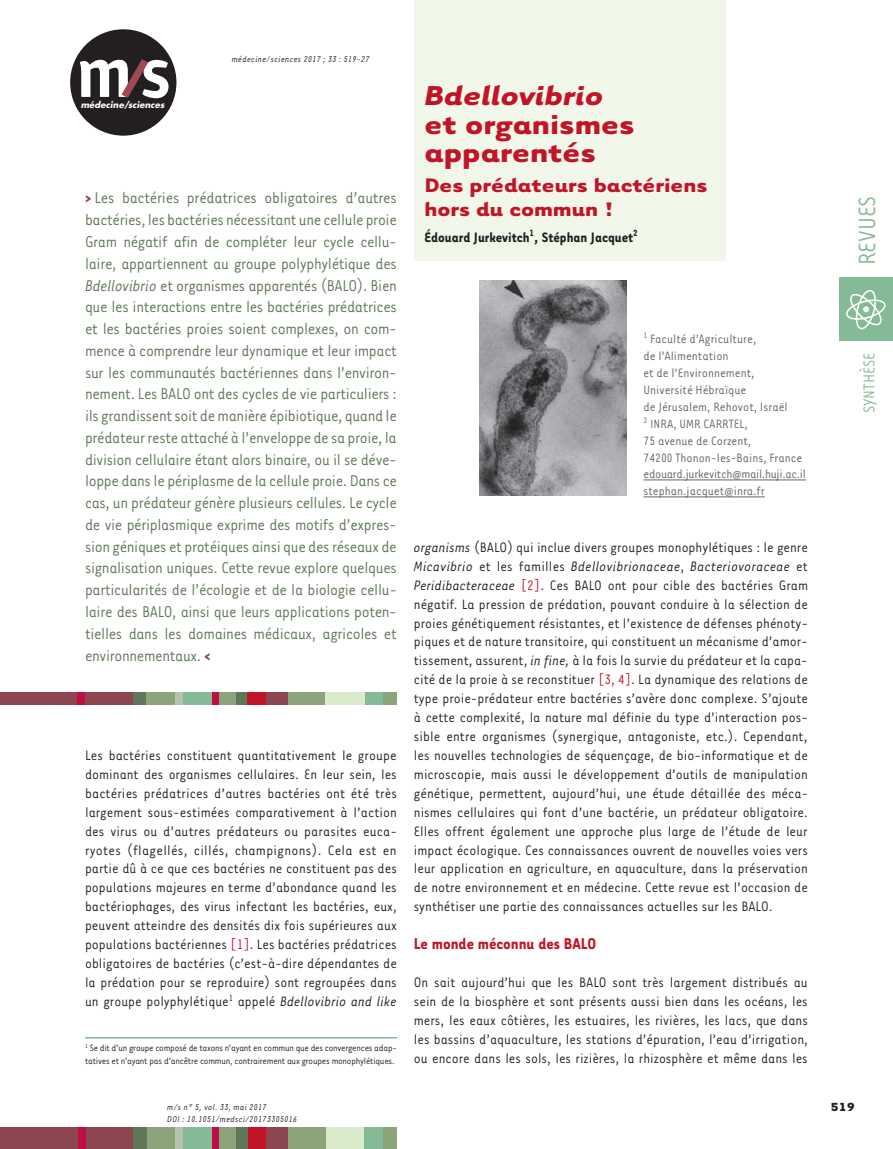
<style>
.page{position:relative;width:893px;height:1149px;background:#fff}
.page>*{position:absolute;margin:0;border:0;box-sizing:border-box;transform-origin:0 0}
.t1{font:700 31.5px/28.2px "Tarzana Wide";color:#c11527}
.t2{font:italic 700 31.5px "Tarzana Wide";color:#c11527}
.t3{font:27px "Tarzana Narrow";color:#84ba95}
.t4{font:700 22.5px/24px "Tarzana Wide";color:#c11527}
.t5{font:18px/21.8px "Tarzana Narrow";letter-spacing:-.02em;color:#5f7659;text-align:justify}
.t6{font:700 18px "Tarzana Narrow";color:#c11527}
.t7{font:18px "Tarzana Narrow";color:#84ba95}
.t8{font:15.75px/18.9px "Tarzana Narrow";color:#231f20;text-align:justify}
.t9{font:700 15.75px "Tarzana Narrow";color:#231f20}
.t10{font:13.95px/17px "Tarzana Narrow";color:#636366}
.t11{font:700 13.5px "Tarzana Wide";color:#231f20}
.t12{font:10.5px/12.6px "Tarzana Narrow";letter-spacing:-.02em;color:#231f20}
.t13{font:italic 9.75px/11.7px "Tarzana Narrow";letter-spacing:.025em;color:#231f20}
.t14{font:italic 700 8.55px "Futura";letter-spacing:.01em;color:#fff}
.s1{font-weight:700;color:#8d454f}
.s2{font-style:italic}
.s3{color:#c11527}
</style>
<div class="page">
<div style="left:0;top:1127px;width:134px;height:21px;background:#8d454f"></div>
<div style="left:235px;top:1127px;width:13px;height:21px;background:#5f7659"></div>
<div style="left:78px;top:1127px;width:7px;height:21px;background:#c10d45"></div>
<div style="left:133px;top:1127px;width:22px;height:21px;background:#5f7659"></div>
<div style="left:147px;top:1127px;width:29px;height:21px;background:#8ba479"></div>
<div style="left:175px;top:1127px;width:8px;height:21px;background:#b6c4ad"></div>
<div style="left:183px;top:1127px;width:30px;height:21px;background:#84ba95"></div>
<div style="left:217px;top:1127px;width:19px;height:21px;background:#8ba479"></div>
<div style="left:213px;top:1127px;width:6px;height:21px;background:#c10d45"></div>
<div style="left:248px;top:1127px;width:27px;height:21px;background:#c11527"></div>
<div style="left:287px;top:1127px;width:39px;height:21px;background:#8ba479"></div>
<div style="left:267px;top:1127px;width:21px;height:21px;background:#8d454f"></div>
<div style="left:326px;top:1127px;width:38px;height:21px;background:#daebcb"></div>
<div style="left:364px;top:1127px;width:20px;height:21px;background:#84ba95"></div>
<div style="left:383px;top:1127px;width:14px;height:21px;background:#8ba479"></div>
<div style="left:840px;top:276px;width:53px;height:64px;background:#84ba95"></div>
<svg style="left:846px;top:290px;width:40px;height:39px"></svg>
<div style="left:70px;top:29px;width:106px;height:107px;background:#231f20;border-radius:50%"></div>
<svg style="left:80px;top:60px;width:89px;height:38px"></svg>
<div style="left:414px;top:0;width:312px;height:260px;background:#f1f7e9"></div>
<div style="left:0;top:692px;width:134px;height:13px;background:#8d454f"></div>
<div style="left:133px;top:692px;width:17px;height:13px;background:#5f7659"></div>
<div style="left:235px;top:692px;width:13px;height:13px;background:#5f7659"></div>
<div style="left:147px;top:692px;width:29px;height:13px;background:#8ba479"></div>
<div style="left:181px;top:692px;width:32px;height:13px;background:#84ba95"></div>
<div style="left:364px;top:692px;width:20px;height:13px;background:#84ba95"></div>
<div style="left:217px;top:692px;width:18px;height:13px;background:#8ba479"></div>
<div style="left:383px;top:692px;width:14px;height:13px;background:#8ba479"></div>
<div style="left:287px;top:692px;width:38px;height:13px;background:#8ba479"></div>
<div style="left:325px;top:692px;width:39px;height:13px;background:#daebcb"></div>
<div style="left:176px;top:692px;width:7px;height:13px;background:#b6c4ad"></div>
<div style="left:78px;top:692px;width:7px;height:13px;background:#c10d45"></div>
<div style="left:213px;top:692px;width:6px;height:13px;background:#c10d45"></div>
<div style="left:248px;top:692px;width:27px;height:13px;background:#c11527"></div>
<div style="left:267px;top:692px;width:21px;height:13px;background:#8d454f"></div>
<hr style="left:643px;top:479px;width:163px;height:1px;background:#636366">
<hr style="left:643px;top:496px;width:122px;height:1px;background:#636366">
<img style="left:479px;top:280px;width:147px;height:215px">
<hr style="left:85px;top:1036px;width:312px;height:2px;background:#84ba95">
<p class="t14" style="left:81px;top:99px;width:85px">médecine/sciences</p>
<p class="t13" style="left:232px;top:53px;width:139px">médecine/sciences 2017 ; 33 : 519-27</p>
<p class="t5" style="left:85px;top:186px;width:313px"><span class="s1">&gt;</span> Les bactéries prédatrices obligatoires d’autres bactéries, les bactéries nécessitant une cellule proie Gram négatif afin de compléter leur cycle cellu&shy;laire, appartiennent au groupe polyphylétique des <span class="s2">Bdellovibrio</span> et organismes apparentés (BALO). Bien que les interactions entre les bactéries prédatrices et les bactéries proies soient complexes, on com&shy;mence à comprendre leur dynamique et leur impact sur les communautés bactériennes dans l’environ&shy;nement. Les BALO ont des cycles de vie particuliers : ils grandissent soit de manière épibiotique, quand le prédateur reste attaché à l’enveloppe de sa proie, la division cellulaire étant alors binaire, ou il se déve&shy;loppe dans le périplasme de la cellule proie. Dans ce cas, un prédateur génère plusieurs cellules. Le cycle de vie périplasmique exprime des motifs d’expres&shy;sion géniques et protéiques ainsi que des réseaux de signalisation uniques. Cette revue explore quelques particularités de l’écologie et de la biologie cellu&shy;laire des BALO, ainsi que leurs applications poten&shy;tielles dans les domaines médicaux, agricoles et environnementaux. <span class="s1">&lt;</span></p>
<p class="t8" style="left:85px;top:744px;width:314px">Les bactéries constituent quantitativement le groupe dominant des organismes cellulaires. En leur sein, les bactéries prédatrices d’autres bactéries ont été très largement sous-estimées comparativement à l’action des virus ou d’autres prédateurs ou parasites euca&shy;ryotes (flagellés, cillés, champignons). Cela est en partie dû à ce que ces bactéries ne constituent pas des populations majeures en terme d’abondance quand les bactériophages, des virus infectant les bactéries, eux, peuvent atteindre des densités dix fois supérieures aux populations bactériennes <span class="s3">[1]</span>. Les bactéries prédatrices obligatoires de bactéries (c’est-à-dire dépendantes de la prédation pour se reproduire) sont regroupées dans un groupe polyphylétique<sup>1</sup> appelé <span class="s2">Bdellovibrio and like</span></p>
<p class="t12" style="left:85px;top:1040px;width:313px"><sup>1</sup> Se dit d’un groupe composé de taxons n’ayant en commun que des convergences adap&shy;tatives et n’ayant pas d’ancêtre commun, contrairement aux groupes monophylétiques.</p>
<p class="t13" style="left:167px;top:1100px;width:131px">m/s n° 5, vol. 33, mai 2017<br>DOI : 10.1051/medsci/20173305016</p>
<h1 class="t2" style="left:424px;top:75px;width:181px">Bdellovibrio</h1>
<h1 class="t1" style="left:424px;top:108px;width:211px">et organismes apparentés</h1>
<h3 class="t4" style="left:424px;top:172px;width:284px">Des prédateurs bactériens hors du commun !</h3>
<p class="t9" style="left:424px;top:227px;width:215px">Édouard Jurkevitch<sup>1</sup>, Stéphan Jacquet<sup>2</sup></p>
<p class="t10" style="left:643px;top:329px;width:164px"><sup>1</sup> Faculté d’Agriculture,<br>de l’Alimentation<br>et de l’Environnement,<br>Université Hébraïque<br>de Jérusalem, Rehovot, Israël<br><sup>2</sup> INRA, UMR CARRTEL,<br>75 avenue de Corzent,<br>74200 Thonon-les-Bains, France edouard.jurkevitch@mail.huji.ac.il stephan.jacquet@inra.fr</p>
<p class="t8" style="left:414px;top:537px;width:396px"><span class="s2">organisms</span> (BALO) qui inclue divers groupes monophylétiques : le genre <span class="s2">Micavibrio</span> et les familles <span class="s2">Bdellovibrionaceae</span>, <span class="s2">Bacteriovoraceae</span> et <span class="s2">Peridibacteraceae</span> <span class="s3">[2]</span>. Ces BALO ont pour cible des bactéries Gram négatif. La pression de prédation, pouvant conduire à la sélection de proies génétiquement résistantes, et l’existence de défenses phénoty&shy;piques et de nature transitoire, qui constituent un mécanisme d’amor&shy;tissement, assurent, <span class="s2">in fine,</span> à la fois la survie du prédateur et la capa&shy;cité de la proie à se reconstituer <span class="s3">[3, 4]</span>. La dynamique des relations de type proie-prédateur entre bactéries s’avère donc complexe. S’ajoute à cette complexité, la nature mal définie du type d’interaction pos&shy;sible entre organismes (synergique, antagoniste, etc.). Cependant, les nouvelles technologies de séquençage, de bio-informatique et de microscopie, mais aussi le développement d’outils de manipulation génétique, permettent, aujourd’hui, une étude détaillée des méca&shy;nismes cellulaires qui font d’une bactérie, un prédateur obligatoire.<br>Elles offrent également une approche plus large de l’étude de leur impact écologique. Ces connaissances ouvrent de nouvelles voies vers leur application en agriculture, en aquaculture, dans la préservation de notre environnement et en médecine. Cette revue est l’occasion de synthétiser une partie des connaissances actuelles sur les BALO.</p>
<p class="t6" style="left:414px;top:932px;width:184px">Le monde méconnu des BALO</p>
<p class="t8" style="left:414px;top:971px;width:396px">On sait aujourd’hui que les BALO sont très largement distribués au sein de la biosphère et sont présents aussi bien dans les océans, les mers, les eaux côtières, les estuaires, les rivières, les lacs, que dans les bassins d’aquaculture, les stations d’épuration, l’eau d’irrigation, ou encore dans les sols, les rizières, la rhizosphère et même dans les</p>
<h2 class="t3" style="left:851px;top:265px;width:71px;rotate:-90deg">REVUES</h2>
<p class="t7" style="left:858px;top:413px;width:62px;rotate:-90deg">SYNTHÈSE</p>
<p class="t11" style="left:830px;top:1097px;width:26px">519</p>
</div>
